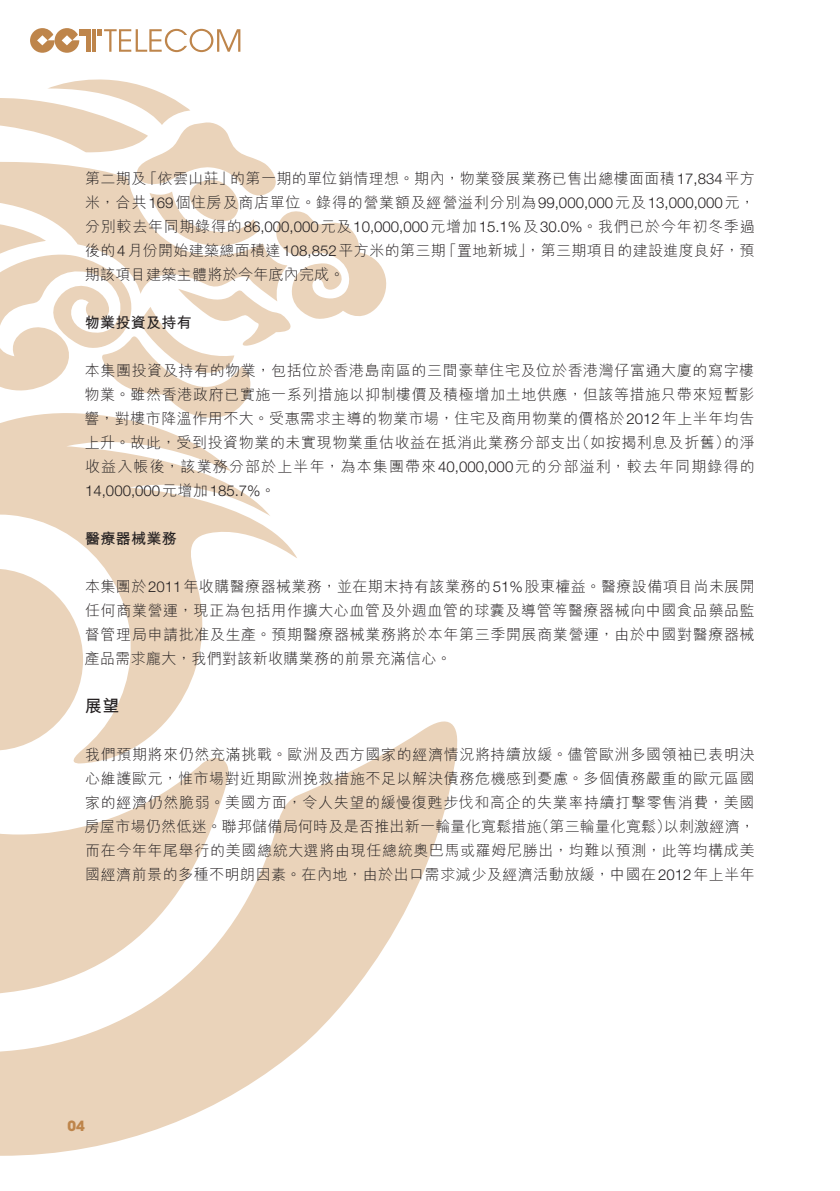
<style>
.page{position:relative;width:840px;height:1191px;background:#fff}
.page>*{position:absolute;margin:0;border:0;box-sizing:border-box;transform-origin:0 0}
.t1{font:700 17px "M Hei HK";color:#231f20}
.t2{font:300 15px/24px "M Hei HK";letter-spacing:.035em;color:#231f20;text-align:justify}
.t3{font:300 15px "Helvetica Neue LT Std";color:#231f20}
.t4{font:700 15px "M Hei HK";letter-spacing:.02em;color:#231f20}
.t5{font:700 14px "ITC Avant Garde Std";color:#be854b}
.s1{font-family:"Helvetica Neue LT Std"}
.s2{font-family:"M Hei HK"}
</style>
<div class="page">
<svg style="left:0;top:721px;width:458px;height:434px;fill:#ead3ba"></svg>
<svg style="left:0;top:763px;width:233px;height:232px;fill:#ead3ba"></svg>
<svg style="left:0;top:420px;width:298px;height:343px"></svg>
<svg style="left:0;top:79px;width:387px;height:341px"></svg>
<div style="left:86px;top:29px;width:5px;height:23px;background:#be854b"></div>
<svg style="left:30px;top:28px;width:49px;height:25px"></svg>
<div style="left:79px;top:29px;width:11px;height:7px;background:#be854b"></div>
<hr style="left:92px;top:29px;width:3px;height:23px;background:#be854b">
<svg style="left:97px;top:29px;width:143px;height:23px"></svg>
<p class="t2" style="left:85px;top:166px;width:671px">第二期及「依雲山莊」的第一期的單位銷情理想。期內，物業發展業務已售出總樓面面積<span class="s1">17,834</span>平方米，合共<span class="s1">169</span>個住房及商店單位。錄得的營業額及經營溢利分別為<span class="s1">99,000,000</span>元及<span class="s1">13,000,000</span>元，</p>
<p class="t3" style="left:85px;top:217px;width:670px"><span class="s2">分別較去年同期錄得的</span>86,000,000<span class="s2">元及</span>10,000,000<span class="s2">元增加</span>15.1%<span class="s2">及</span>30.0%<span class="s2">。我們已於今年初冬季過</span></p>
<p class="t2" style="left:85px;top:238px;width:670px">後的<span class="s1">4</span>月份開始建築總面積達<span class="s1">108,852</span>平方米的第三期「置地新城」，第三期項目的建設進度良好，預期該項目建築主體將於今年底內完成。</p>
<p class="t4" style="left:85px;top:311px;width:108px">物業投資及持有</p>
<p class="t2" style="left:84px;top:358px;width:671px">本集團投資及持有的物業，包括位於香港島南區的三間豪華住宅及位於香港灣仔富通大廈的寫字樓物業。雖然香港政府已實施一系列措施以抑制樓價及積極增加土地供應，但該等措施只帶來短暫影響，對樓市降溫作用不大。受惠需求主導的物業市場，住宅及商用物業的價格於<span class="s1">2012</span>年上半年均告上升。故此，受到投資物業的未實現物業重估收益在抵消此業務分部支出（如按揭利息及折舊）的淨收益入帳後，該業務分部於上半年，為本集團帶來<span class="s1">40,000,000</span>元的分部溢利，較去年同期錄得的</p>
<p class="t3" style="left:85px;top:481px;width:192px">14,000,000<span class="s2">元增加</span>185.7%<span class="s2">。</span></p>
<p class="t4" style="left:85px;top:527px;width:93px">醫療器械業務</p>
<p class="t2" style="left:85px;top:574px;width:671px">本集團於<span class="s1">2011</span>年收購醫療器械業務，並在期末持有該業務的<span class="s1">51%</span>股東權益。醫療設備項目尚未展開任何商業營運，現正為包括用作擴大心血管及外週血管的球囊及導管等醫療器械向中國食品藥品監督管理局申請批准及生產。預期醫療器械業務將於本年第三季開展商業營運，由於中國對醫療器械產品需求龐大，我們對該新收購業務的前景充滿信心。</p>
<p class="t1" style="left:85px;top:693px;width:36px">展望</p>
<p class="t2" style="left:85px;top:742px;width:671px">我們預期將來仍然充滿挑戰。歐洲及西方國家的經濟情況將持續放緩。儘管歐洲多國領袖已表明決心維護歐元，惟市場對近期歐洲挽救措施不足以解決債務危機感到憂慮。多個債務嚴重的歐元區國家的經濟仍然脆弱。美國方面，令人失望的緩慢復甦步伐和高企的失業率持續打擊零售消費，美國房屋市場仍然低迷。聯邦儲備局何時及是否推出新一輪量化寬鬆措施（第三輪量化寬鬆）以刺激經濟，而在今年年尾舉行的美國總統大選將由現任總統奧巴馬或羅姆尼勝出，均難以預測，此等均構成美國經濟前景的多種不明朗因素。在內地，由於出口需求減少及經濟活動放緩，中國在<span class="s1">2012</span>年上半年</p>
<p class="t5" style="left:67px;top:1116px;width:19px">04</p>
</div>
